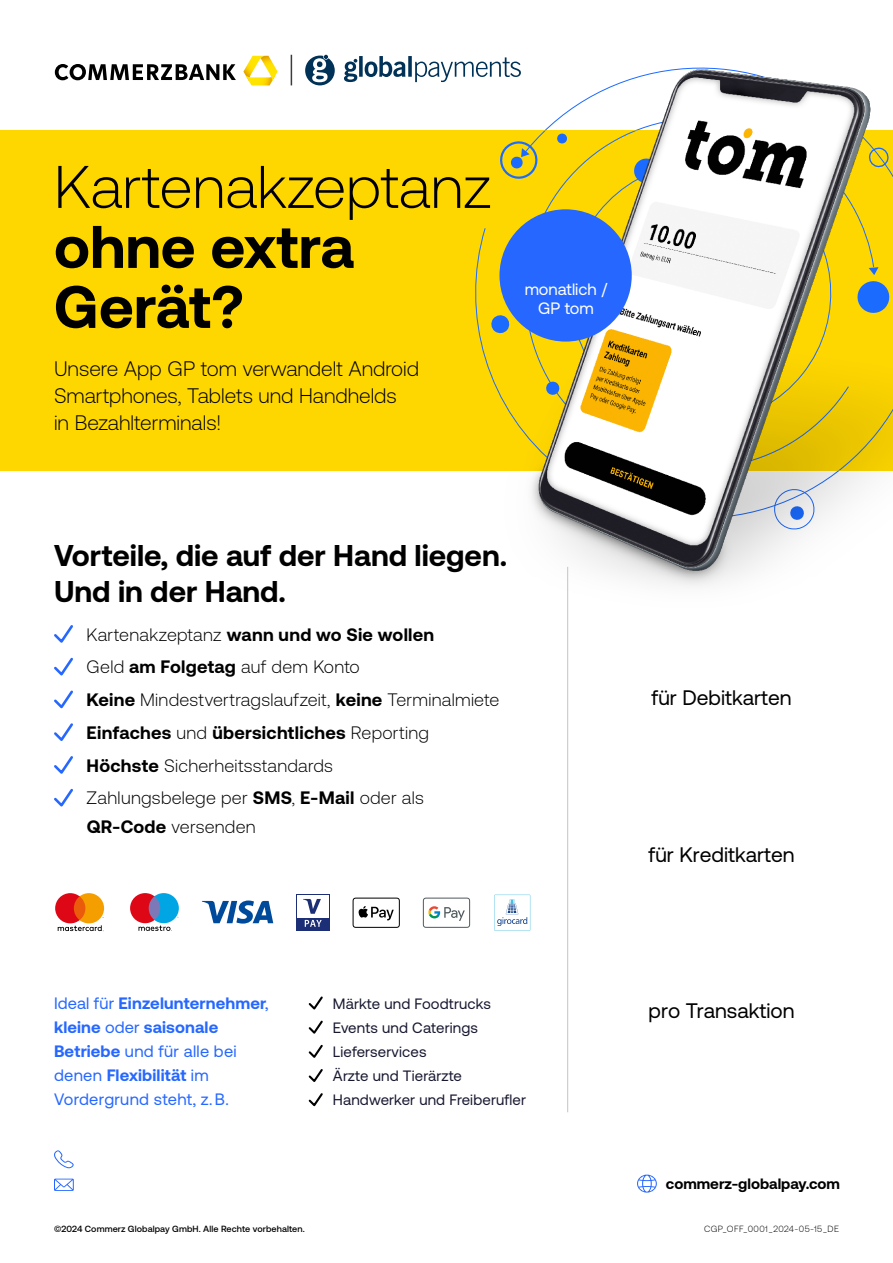
<style>
.page{position:relative;width:893px;height:1263px;background:#fff}
.page>*{position:absolute;margin:0;border:0;box-sizing:border-box;transform-origin:0 0}
.t1{font:300 60px "GP Commerce";color:#000}
.t2{font:700 60px/60px "GP Commerce";color:#000}
.t3{font:700 30px/36px "GP Commerce";color:#000}
.t4{font:300 21px/27px "GP Commerce";color:#000}
.t5{font:21px "GP Commerce";color:#000}
.t6{font:300 18px/32.7px "GP Commerce";letter-spacing:.015em;color:#000}
.t7{font:16.5px/24px "GP Commerce";letter-spacing:.02em;color:#2668ff}
.t8{font:16.5px/19.5px "GP Commerce";color:#fff;text-align:center}
.t9{font:15px/24px "GP Commerce";letter-spacing:.01em;color:#181831}
.t10{font:700 15px "GP Commerce";color:#000}
.t11{font:500 9px "GP Commerce";letter-spacing:.01em;color:#000}
.t12{font:300 9px "GP Commerce";letter-spacing:.045em;color:#000}
.s1{font-weight:700}
</style>
<div class="page">
<hr style="left:291px;top:55px;width:1px;height:30px;background:#3c3c3b">
<svg style="left:55px;top:64px;width:181px;height:16px"></svg>
<svg style="left:243px;top:56px;width:35px;height:29px"></svg>
<svg style="left:305px;top:55px;width:30px;height:30px"></svg>
<svg style="left:344px;top:56px;width:96px;height:26px"></svg>
<div style="left:0;top:130px;width:893px;height:341px;background:#ffd700"></div>
<img style="left:440px;top:57px;width:453px;height:589px">
<div style="left:499px;top:209px;width:133px;height:133px;background:#2668ff;border-radius:50%"></div>
<svg style="left:54px;top:625px;width:19px;height:18px"></svg>
<svg style="left:54px;top:657px;width:19px;height:19px"></svg>
<svg style="left:54px;top:690px;width:19px;height:19px"></svg>
<svg style="left:54px;top:723px;width:19px;height:18px"></svg>
<svg style="left:54px;top:756px;width:19px;height:18px"></svg>
<svg style="left:54px;top:788px;width:19px;height:19px"></svg>
<hr style="left:567px;top:567px;width:1px;height:545px;background:#c4c4c4">
<svg style="left:308px;top:996px;width:15px;height:14px"></svg>
<svg style="left:308px;top:1020px;width:15px;height:14px"></svg>
<svg style="left:308px;top:1044px;width:15px;height:14px"></svg>
<svg style="left:308px;top:1093px;width:15px;height:14px"></svg>
<svg style="left:308px;top:1069px;width:15px;height:13px"></svg>
<svg style="left:54px;top:1150px;width:20px;height:18px"></svg>
<svg style="left:54px;top:1179px;width:20px;height:12px"></svg>
<svg style="left:637px;top:1174px;width:20px;height:18px"></svg>
<svg style="left:130px;top:893px;width:49px;height:38px"></svg>
<svg style="left:202px;top:900px;width:71px;height:23px"></svg>
<svg style="left:55px;top:893px;width:49px;height:38px"></svg>
<svg style="left:353px;top:897px;width:47px;height:31px"></svg>
<svg style="left:423px;top:897px;width:47px;height:31px"></svg>
<svg style="left:296px;top:894px;width:34px;height:36px"></svg>
<div style="left:297px;top:895px;width:32px;height:22px;background:#fff"></div>
<svg style="left:303px;top:899px;width:18px;height:15px"></svg>
<svg style="left:305px;top:920px;width:17px;height:7px"></svg>
<svg style="left:494px;top:895px;width:36px;height:36px"></svg>
<h1 class="t1" style="left:54px;top:154px;width:439px">Kartenakzeptanz</h1>
<h1 class="t2" style="left:54px;top:217px;width:301px">ohne extra<br>Gerät?</h1>
<p class="t4" style="left:54px;top:355px;width:367px">Unsere App GP tom verwandelt Android<br>Smartphones, Tablets und Handhelds<br>in Bezahlterminals!</p>
<p class="t8" style="left:525px;top:279px;width:84px">monatlich /<br>GP tom</p>
<h2 class="t3" style="left:54px;top:537px;width:455px">Vorteile, die auf der Hand liegen.<br>Und in der Hand.</h2>
<p class="t6" style="left:87px;top:618px;width:414px">Kartenakzeptanz <span class="s1">wann und wo Sie wollen<br></span>Geld <span class="s1">am Folgetag</span> auf dem Konto<br><span class="s1">Keine</span> Mindestvertragslaufzeit, <span class="s1">keine</span> Terminalmiete <span class="s1">Einfaches</span> und <span class="s1">übersichtliches</span> Reporting <span class="s1">Höchste</span> Sicherheitsstandards<br>Zahlungsbelege per <span class="s1">SMS</span>, <span class="s1">E-Mail</span> oder als</p>
<p class="t6" style="left:87px;top:810px;width:170px"><span class="s1">QR-Code</span> versenden</p>
<p class="t5" style="left:652px;top:687px;width:141px">für Debitkarten</p>
<p class="t5" style="left:649px;top:843px;width:147px">für Kreditkarten</p>
<p class="t7" style="left:54px;top:991px;width:216px">Ideal für <span class="s1">Einzelunternehmer</span>, <span class="s1">kleine</span> oder <span class="s1">saisonale<br>Betriebe</span> und für alle bei denen <span class="s1">Flexibilität</span> im<br>Vordergrund steht, z.B.</p>
<p class="t9" style="left:333px;top:992px;width:195px">Märkte und Foodtrucks<br>Events und Caterings<br>Lieferservices<br>Ärzte und Tierärzte<br>Handwerker und Freiberufler</p>
<p class="t5" style="left:649px;top:999px;width:147px">pro Transaktion</p>
<p class="t10" style="left:666px;top:1175px;width:176px">commerz-globalpay.com</p>
<p class="t11" style="left:54px;top:1223px;width:252px">©2024 Commerz Globalpay GmbH. Alle Rechte vorbehalten.</p>
<p class="t12" style="left:704px;top:1223px;width:136px">CGP_OFF_0001_2024-05-15_DE</p>
</div>
